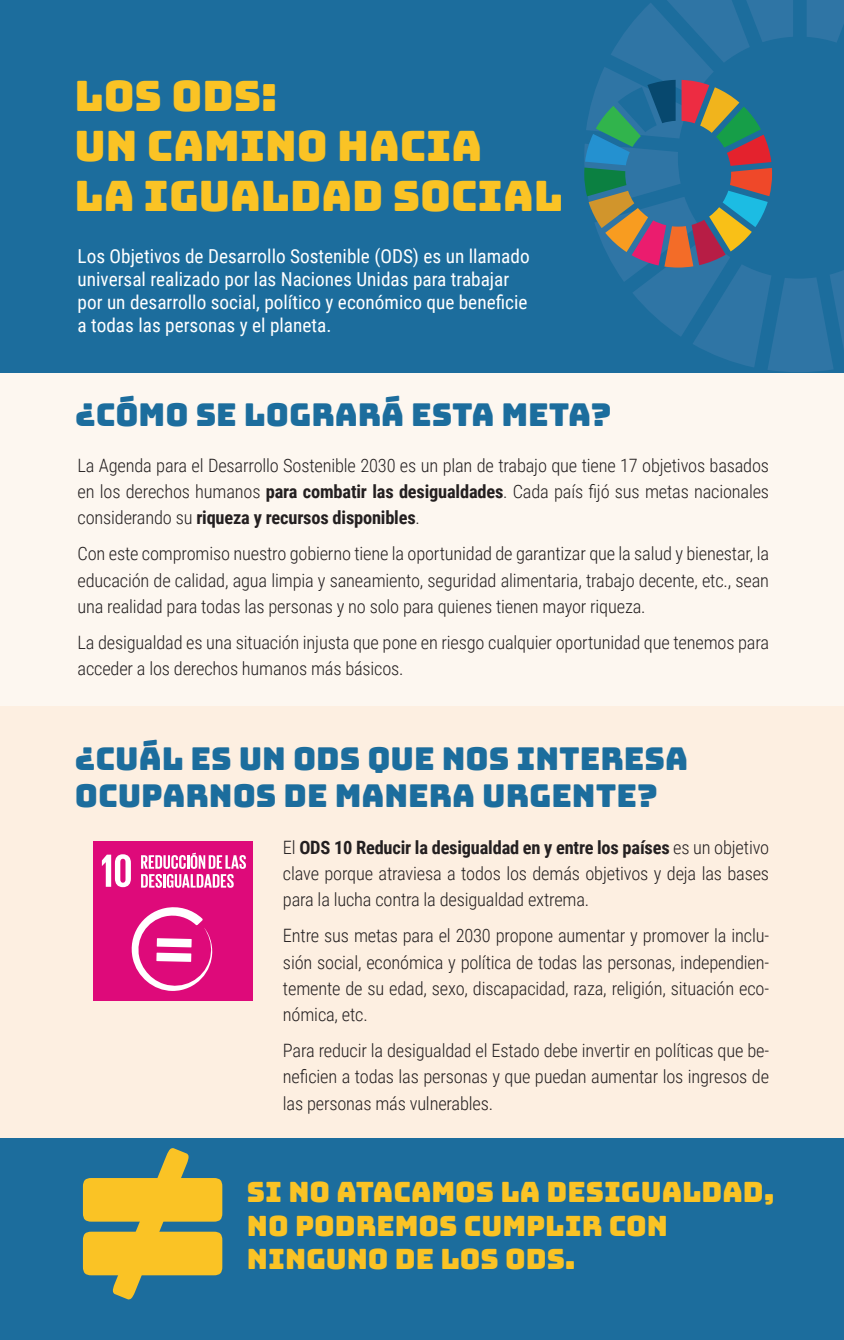
<style>
.page{position:relative;width:844px;height:1340px;background:#fff}
.page>*{position:absolute;margin:0;border:0;box-sizing:border-box;transform-origin:0 0}
.t1{font:42px "Bungee";color:#fac325}
.t2{font:31.5px/37.8px "Bungee";color:#1c6d9d}
.t3{font:28px/33.6px "Bungee";color:#fac325}
.t4{font:19.25px/23.1px "Roboto Condensed";color:#fff}
.t5{font:300 18.38px/26.2px "Roboto Condensed";letter-spacing:-.01em;color:#231f20;text-align:justify}
.s1{font-weight:700}
</style>
<div class="page">
<div style="left:0;top:1132px;width:843px;height:207px;background:#1c6d9d"></div>
<div style="left:0;top:372px;width:843px;height:359px;background:#fdf7f0"></div>
<div style="left:0;top:0;width:843px;height:372px;background:#1c6d9d"></div>
<div style="left:0;top:706px;width:843px;height:431px;background:#fdefe1"></div>
<div style="left:93px;top:841px;width:159px;height:159px;background:#de0a7a"></div>
<svg style="left:102px;top:854px;width:29px;height:33px"></svg>
<svg style="left:141px;top:852px;width:105px;height:16px"></svg>
<svg style="left:141px;top:874px;width:93px;height:13px"></svg>
<svg style="left:131px;top:907px;width:82px;height:84px"></svg>
<svg style="left:584px;top:0;width:259px;height:372px"></svg>
<svg style="left:83px;top:1148px;width:139px;height:151px"></svg>
<p class="t1" style="left:74px;top:71px;width:204px">LOS ODS:</p>
<p class="t1" style="left:74px;top:122px;width:409px">UN CAMINO HACIA</p>
<p class="t1" style="left:74px;top:172px;width:490px">LA IGUALDAD SOCIAL</p>
<p class="t4" style="left:78px;top:243px;width:453px">Los Objetivos de Desarrollo Sostenible (ODS) es un llamado universal realizado por las Naciones Unidas para trabajar por un desarrollo social, político y económico que beneficie a todas las personas y el planeta.</p>
<p class="t2" style="left:75px;top:396px;width:538px">¿CÓMO SE LOGRARÁ ESTA META?</p>
<p class="t5" style="left:78px;top:451px;width:693px">La Agenda para el Desarrollo Sostenible 2030 es un plan de trabajo que tiene 17 objetivos basados en los derechos humanos <span class="s1">para combatir las desigualdades</span>. Cada país fijó sus metas nacionales considerando su <span class="s1">riqueza y recursos disponibles</span>.</p>
<p class="t5" style="left:78px;top:540px;width:692px">Con este compromiso nuestro gobierno tiene la oportunidad de garantizar que la salud y bienestar, la educación de calidad, agua limpia y saneamiento, seguridad alimentaria, trabajo decente, etc., sean una realidad para todas las personas y no solo para quienes tienen mayor riqueza.</p>
<p class="t5" style="left:78px;top:629px;width:692px">La desigualdad es una situación injusta que pone en riesgo cualquier oportunidad que tenemos para acceder a los derechos humanos más básicos.</p>
<p class="t2" style="left:75px;top:739px;width:614px">¿CUÁL ES UN ODS QUE NOS INTERESA<br>OCUPARNOS DE MANERA URGENTE?</p>
<p class="t5" style="left:283px;top:833px;width:487px">El <span class="s1">ODS 10 Reducir la desigualdad en y entre los países</span> es un objetivo clave porque atraviesa a todos los demás objetivos y deja las bases para la lucha contra la desigualdad extrema.</p>
<p class="t5" style="left:283px;top:921px;width:487px">Entre sus metas para el 2030 propone aumentar y promover la inclu&shy;sión social, económica y política de todas las personas, independien&shy;temente de su edad, sexo, discapacidad, raza, religión, situación eco&shy;nómica, etc.</p>
<p class="t5" style="left:283px;top:1036px;width:487px">Para reducir la desigualdad el Estado debe invertir en políticas que be&shy;neficien a todas las personas y que puedan aumentar los ingresos de las personas más vulnerables.</p>
<p class="t3" style="left:247px;top:1175px;width:529px">SI NO ATACAMOS LA DESIGUALDAD,<br>NO PODREMOS CUMPLIR CON<br>NINGUNO DE LOS ODS.</p>
</div>
